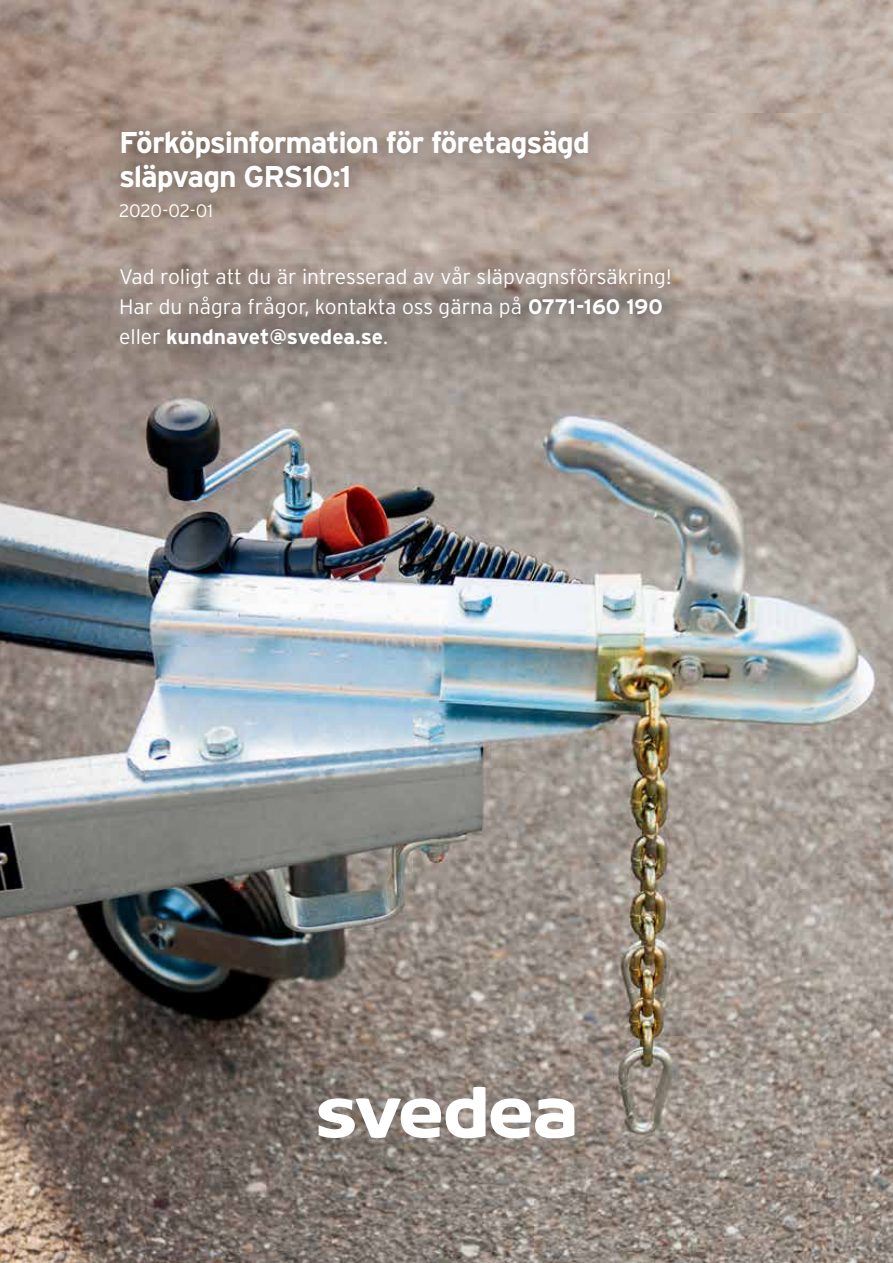
<style>
.page{position:relative;width:893px;height:1263px;background:#fff}
.page>*{position:absolute;margin:0;border:0;box-sizing:border-box;transform-origin:0 0}
.t1{font:700 30px/34.5px "Interstate";letter-spacing:-.04em;color:#fff}
.t2{font:300 21px/30px "Interstate";color:#fff}
.t3{font:300 18px "Interstate";letter-spacing:-.015em;color:#fff}
.s1{font-weight:700}
</style>
<div class="page">
<img style="left:0;top:0;width:893px;height:1263px">
<div style="left:91px;top:100px;width:608px;height:274px;background:#000;opacity:.75"></div>
<div style="left:284px;top:1053px;width:347px;height:142px;background:#000;opacity:.15"></div>
<svg style="left:491px;top:1098px;width:83px;height:40px"></svg>
<svg style="left:319px;top:1087px;width:166px;height:51px"></svg>
<h1 class="t1" style="left:119px;top:125px;width:472px">Förköpsinformation för företagsägd släpvagn GRS10:1</h1>
<p class="t3" style="left:119px;top:200px;width:96px">2020-02-01</p>
<p class="t2" style="left:119px;top:261px;width:554px">Vad roligt att du är intresserad av vår släpvagnsförsäkring!<br>Har du några frågor, kontakta oss gärna på <span class="s1">0771-160 190 </span>eller <span class="s1">kundnavet@svedea.se</span>.</p>
</div>
